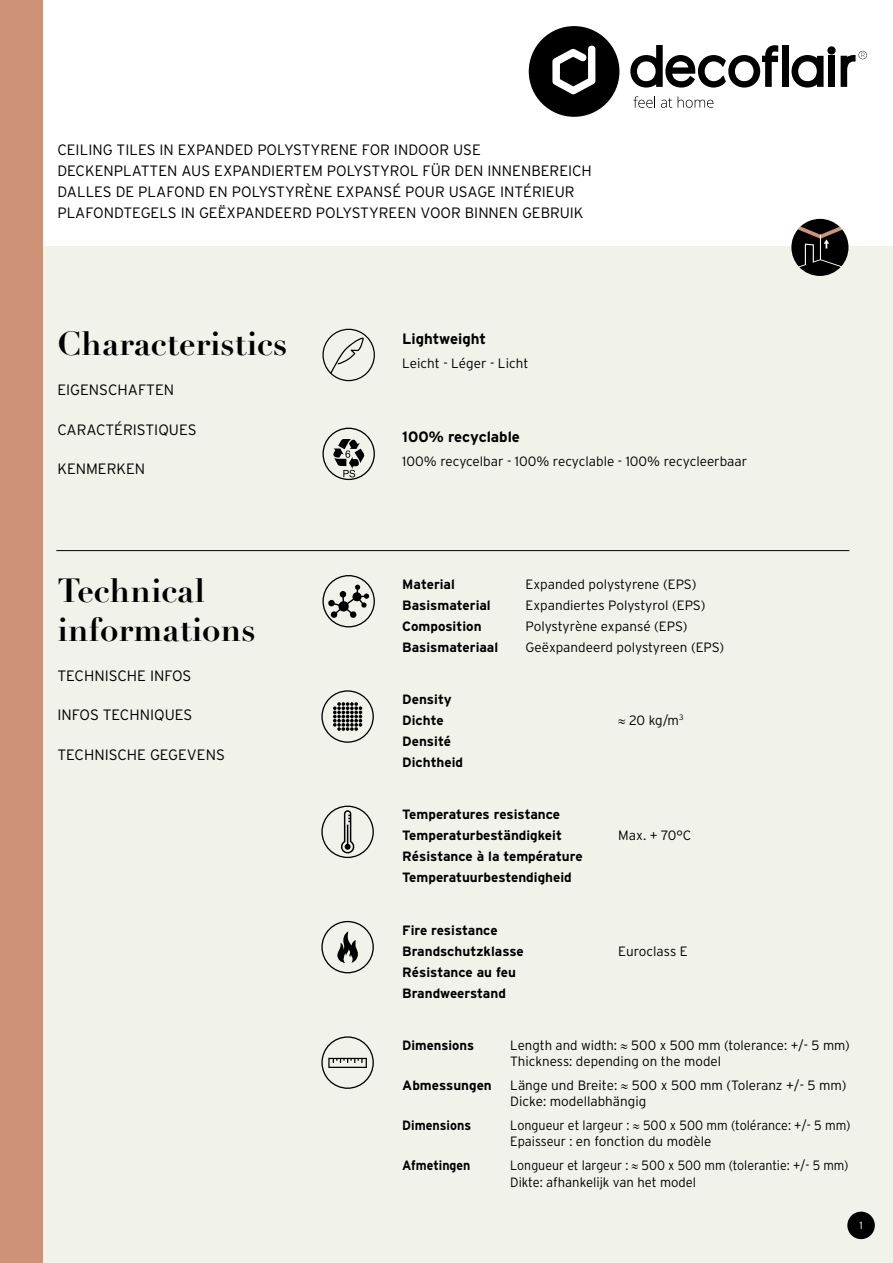
<style>
.page{position:relative;width:893px;height:1263px;background:#fff}
.page>*{position:absolute;margin:0;border:0;box-sizing:border-box;transform-origin:0 0}
.t1{font:700 33px/39.6px "Didot LT Pro";color:#000}
.t2{font:300 15px/21px "Interstate";color:#000}
.t3{font:300 15px "Interstate";color:#000}
.t4{font:700 15px "Interstate";color:#000}
.t5{font:300 13.5px/16.2px "Interstate";color:#000}
.t6{font:700 13.5px/21px "Interstate";color:#000}
.t7{font:300 13.5px/16.2px "Interstate";color:#000;scale:.92 1}
.t8{font:300 13.5px/16.2px "Interstate";color:#000;scale:.93 1}
.t9{font:700 13.5px "Interstate";color:#000;scale:.93 1}
.t10{font:700 13.5px "Interstate";color:#000;scale:.92 1}
.t11{font:300 10.5px "Interstate";color:#fff}
</style>
<div class="page">
<div style="left:0;top:247px;width:893px;height:1016px;background:#f1f2ea"></div>
<div style="left:847px;top:1211px;width:28px;height:28px;background:#000;border-radius:50%"></div>
<svg style="left:633px;top:96px;width:39px;height:12px"></svg>
<svg style="left:678px;top:96px;width:35px;height:12px"></svg>
<div style="left:782px;top:45px;width:7px;height:42px;background:#000"></div>
<svg style="left:630px;top:45px;width:148px;height:43px"></svg>
<svg style="left:791px;top:55px;width:32px;height:33px"></svg>
<div style="left:827px;top:46px;width:9px;height:9px;background:#000;border-radius:50%"></div>
<div style="left:828px;top:56px;width:7px;height:31px;background:#000"></div>
<svg style="left:529px;top:26px;width:90px;height:91px"></svg>
<svg style="left:841px;top:51px;width:26px;height:36px"></svg>
<div style="left:0;top:0;width:43px;height:1263px;background:#ce9277"></div>
<svg style="left:791px;top:219px;width:57px;height:57px"></svg>
<svg style="left:322px;top:428px;width:53px;height:52px"></svg>
<svg style="left:322px;top:329px;width:53px;height:52px"></svg>
<hr style="left:56px;top:550px;width:793px;height:1px;background:#000">
<svg style="left:321px;top:806px;width:53px;height:52px"></svg>
<svg style="left:321px;top:921px;width:53px;height:52px"></svg>
<svg style="left:321px;top:690px;width:53px;height:53px"></svg>
<svg style="left:322px;top:575px;width:53px;height:52px"></svg>
<svg style="left:321px;top:1036px;width:53px;height:53px"></svg>
<p class="t2" style="left:57px;top:139px;width:536px">CEILING TILES IN EXPANDED POLYSTYRENE FOR INDOOR USE DECKENPLATTEN AUS EXPANDIERTEM POLYSTYROL FÜR DEN INNENBEREICH DALLES DE PLAFOND EN POLYSTYRÈNE EXPANSÉ POUR USAGE INTÉRIEUR PLAFONDTEGELS IN GEËXPANDEERD POLYSTYREEN VOOR BINNEN GEBRUIK</p>
<h1 class="t1" style="left:57px;top:324px;width:231px">Characteristics</h1>
<p class="t3" style="left:57px;top:381px;width:118px">EIGENSCHAFTEN</p>
<p class="t3" style="left:57px;top:421px;width:141px">CARACTÉRISTIQUES</p>
<p class="t3" style="left:57px;top:460px;width:89px">KENMERKEN</p>
<h1 class="t1" style="left:57px;top:571px;width:200px">Technical informations</h1>
<p class="t3" style="left:57px;top:667px;width:136px">TECHNISCHE INFOS</p>
<p class="t3" style="left:57px;top:707px;width:136px">INFOS TECHNIQUES</p>
<p class="t3" style="left:57px;top:746px;width:169px">TECHNISCHE GEGEVENS</p>
<p class="t4" style="left:402px;top:330px;width:85px">Lightweight</p>
<p class="t5" style="left:402px;top:355px;width:128px">Leicht - Léger - Licht</p>
<p class="t4" style="left:402px;top:429px;width:119px">100% recyclable</p>
<p class="t5" style="left:402px;top:453px;width:347px">100% recycelbar - 100% recyclable - 100% recycleerbaar</p>
<p class="t6" style="left:402px;top:573px;width:54px">Material</p>
<p class="t5" style="left:526px;top:576px;width:172px">Expanded polystyrene (EPS)</p>
<p class="t6" style="left:402px;top:594px;width:90px">Basismaterial</p>
<p class="t5" style="left:526px;top:597px;width:181px">Expandiertes Polystyrol (EPS)</p>
<p class="t6" style="left:402px;top:615px;width:81px">Composition</p>
<p class="t5" style="left:526px;top:618px;width:163px">Polystyrène expansé (EPS)</p>
<p class="t6" style="left:402px;top:636px;width:98px">Basismateriaal</p>
<p class="t5" style="left:526px;top:639px;width:200px">Geëxpandeerd polystyreen (EPS)</p>
<p class="t6" style="left:402px;top:689px;width:51px">Density<br>Dichte</p>
<p class="t5" style="left:618px;top:712px;width:67px">≈ 20 kg/m<sup>3</sup></p>
<p class="t6" style="left:402px;top:731px;width:62px">Densité<br>Dichtheid</p>
<p class="t6" style="left:402px;top:804px;width:161px">Temperatures resistance<br>Temperaturbeständigkeit</p>
<p class="t6" style="left:402px;top:846px;width:182px">Résistance à la température<br>Temperatuurbestendigheid</p>
<p class="t6" style="left:402px;top:919px;width:123px">Fire resistance<br>Brandschutzklasse</p>
<p class="t6" style="left:402px;top:961px;width:115px">Résistance au feu<br>Brandweerstand</p>
<p class="t5" style="left:618px;top:827px;width:75px">Max. + 70°C</p>
<p class="t5" style="left:618px;top:942px;width:71px">Euroclass E</p>
<p class="t6" style="left:402px;top:1034px;width:73px">Dimensions</p>
<p class="t5" style="left:510px;top:1037px;width:341px">Length and width: ≈ 500 x 500 mm (tolerance: +/- 5 mm)<br>Thickness: depending on the model</p>
<p class="t6" style="left:402px;top:1075px;width:91px">Abmessungen</p>
<p class="t5" style="left:510px;top:1077px;width:338px">Länge und Breite: ≈ 500 x 500 mm (Toleranz +/- 5 mm)<br>Dicke: modellabhängig</p>
<p class="t9" style="left:402px;top:1118px;width:76px">Dimensions</p>
<p class="t8" style="left:510px;top:1117px;width:367px">Longueur et largeur : ≈ 500 x 500 mm (tolérance: +/- 5 mm)<br>Epaisseur : en fonction du modèle</p>
<p class="t10" style="left:402px;top:1158px;width:76px">Afmetingen</p>
<p class="t7" style="left:510px;top:1157px;width:369px">Longueur et largeur : ≈ 500 x 500 mm (tolerantie: +/- 5 mm)<br>Dikte: afhankelijk van het model</p>
<p class="t11" style="left:859px;top:1219px;width:5px">1</p>
</div>
